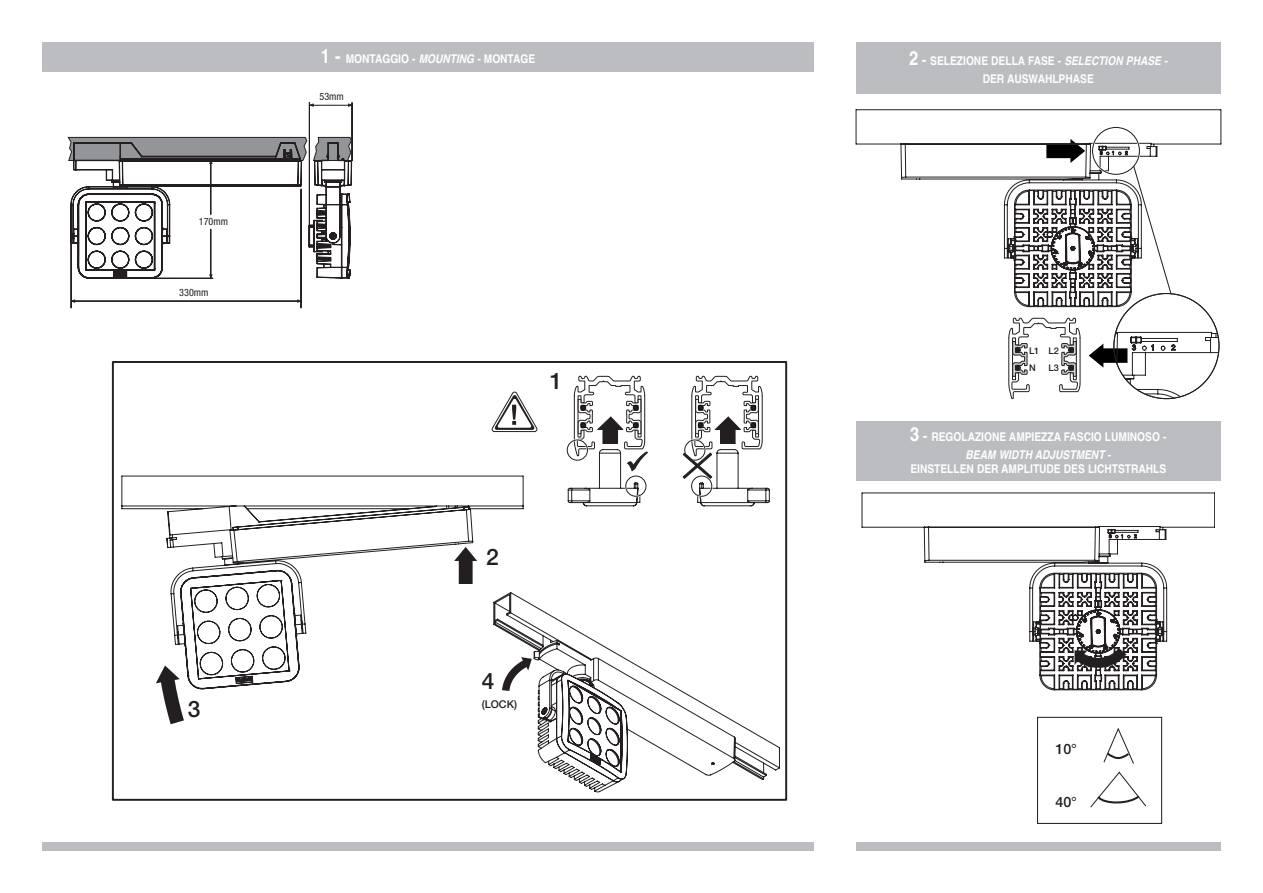
<style>
.page{position:relative;width:1263px;height:893px;background:#fff}
.page>*{position:absolute;margin:0;border:0;box-sizing:border-box;transform-origin:0 0}
.t1{font:500 22.8px "Helvetica Neue";color:#231f20}
.t2{font:500 14.25px "Helvetica Neue";color:#231f20}
.t3{font:700 12px/17.7px "Helvetica";color:#fff;text-align:center;scale:.85 1}
.t4{font:500 10.8px "Helvetica Neue";color:#231f20}
.t5{font:condensed 10.2px "Helvetica Neue";color:#231f20}
.t6{font:500 9.15px/17.4px "Helvetica Neue";color:#231f20}
.s1{font-size:19.5px}
.s2{font-style:italic}
.s3{font-size:15px}
</style>
<div class="page">
<svg style="left:68px;top:102px;width:284px;height:206px"></svg>
<svg style="left:492px;top:392px;width:45px;height:40px"></svg>
<div style="left:112px;top:361px;width:675px;height:440px;border:2px solid #231f20"></div>
<div style="left:566px;top:439px;width:22px;height:22px;border:2px solid #fff;border-radius:50%"></div>
<div style="left:567px;top:439px;width:21px;height:22px;border:1px solid #231f20;border-radius:50%"></div>
<svg style="left:568px;top:376px;width:80px;height:130px"></svg>
<svg style="left:682px;top:375px;width:88px;height:131px"></svg>
<svg style="left:162px;top:689px;width:22px;height:35px"></svg>
<svg style="left:121px;top:476px;width:403px;height:213px"></svg>
<svg style="left:493px;top:592px;width:287px;height:200px"></svg>
<div style="left:43px;top:842px;width:771px;height:8px;background:#bcbdc0"></div>
<div style="left:856px;top:842px;width:364px;height:8px;background:#bcbdc0"></div>
<div style="left:43px;top:43px;width:771px;height:29px;background:#bcbdc0"></div>
<svg style="left:856px;top:109px;width:365px;height:150px"></svg>
<svg style="left:1008px;top:139px;width:211px;height:260px"></svg>
<div style="left:856px;top:43px;width:364px;height:51px;background:#bcbdc0"></div>
<svg style="left:862px;top:493px;width:353px;height:197px"></svg>
<svg style="left:1103px;top:727px;width:31px;height:37px"></svg>
<svg style="left:1090px;top:771px;width:56px;height:37px"></svg>
<div style="left:1037px;top:717px;width:125px;height:107px;border:1px solid #231f20"></div>
<div style="left:856px;top:421px;width:364px;height:59px;background:#bcbdc0"></div>
<p class="t5" style="left:199px;top:218px;width:31px">170mm</p>
<p class="t5" style="left:179px;top:289px;width:31px">330mm</p>
<p class="t3" style="left:321px;top:50px;width:254px"><span class="s1">1 -</span> MONTAGGIO - <span class="s2">MOUNTING</span> - MONTAGE</p>
<p class="t5" style="left:320px;top:93px;width:26px">53mm</p>
<h1 class="t1" style="left:550px;top:373px;width:14px">1</h1>
<h1 class="t1" style="left:486px;top:549px;width:14px">2</h1>
<h1 class="t1" style="left:482px;top:672px;width:14px">4</h1>
<h1 class="t1" style="left:188px;top:700px;width:14px">3</h1>
<p class="t4" style="left:482px;top:701px;width:37px">(LOCK)</p>
<p class="t3" style="left:909px;top:52px;width:306px"><span class="s1">2</span> <span class="s3">-</span> SELEZIONE DELLA fASE - <span class="s2">SELECTION PHASE -<br></span>DER AUSWAHLPHASE</p>
<p class="t6" style="left:1029px;top:342px;width:31px">L1 L2<br>N</p>
<p class="t6" style="left:1048px;top:360px;width:12px">L3</p>
<p class="t3" style="left:910px;top:428px;width:303px"><span class="s1">3</span> <span class="s3">-</span> REGOLAZIONE AMPIEZZA fAScIO LUMINOSO -<br><span class="s2">BEAM WIDTH ADJUSTMENT</span> -</p>
<p class="t3" style="left:910px;top:460px;width:302px">EINSTELLEN DER AMPLITUDE DES LIcHTSTRAHLS</p>
<p class="t2" style="left:1055px;top:744px;width:23px">10°</p>
<p class="t2" style="left:1055px;top:796px;width:23px">40°</p>
</div>
